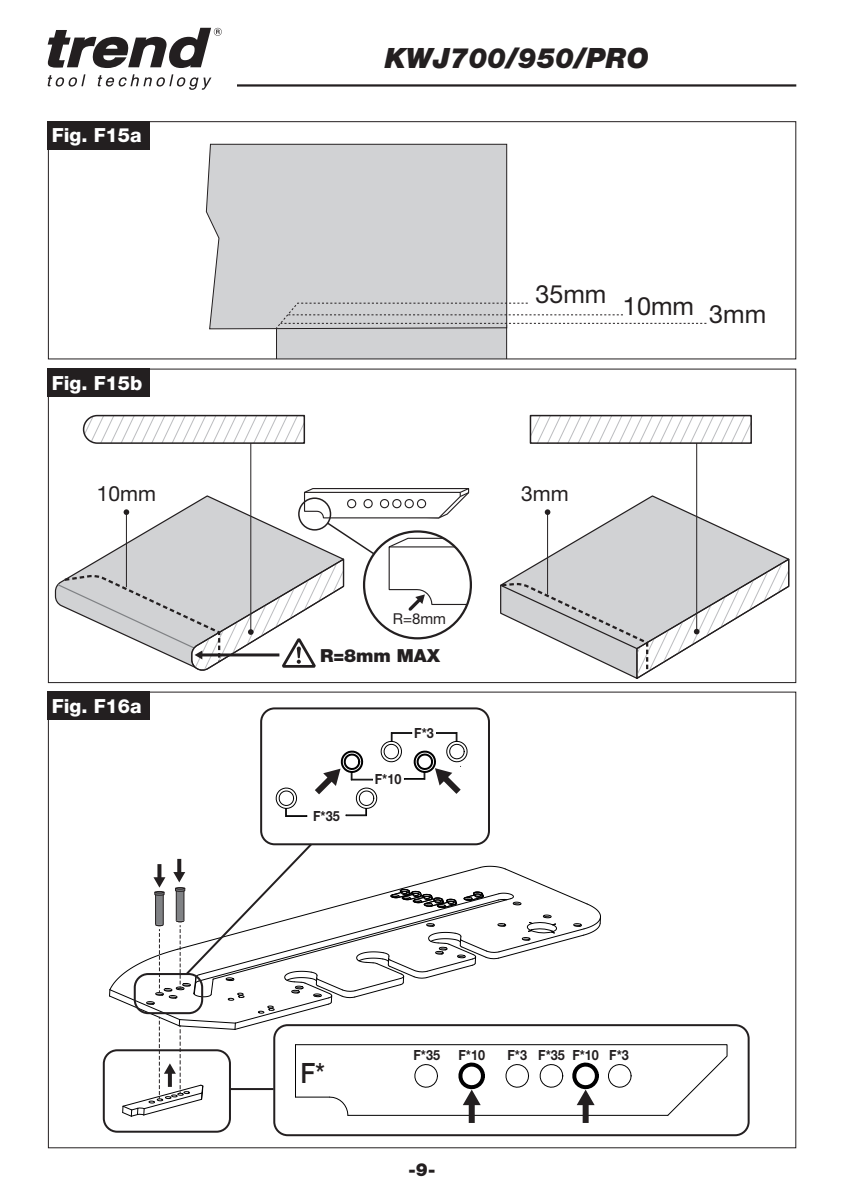
<style>
.page{position:relative;width:844px;height:1196px;background:#fff}
.page>*{position:absolute;margin:0;border:0;box-sizing:border-box;transform-origin:0 0}
.t1{font:italic 900 28px "Helvetica Neue LT Pro";color:#231f20}
.t2{font:500 28px "Helvetica Neue LT Pro";color:#231f20;scale:.9 1}
.t3{font:25.2px "Helvetica Neue LT Pro";color:#231f20}
.t4{font:21px "Helvetica Neue LT Pro";color:#231f20}
.title_page_-_copy{font:800 19.4px "Helvetica Neue LT Pro";color:#fff}
.t5{font:900 18px "Helvetica Neue LT Pro";color:#231f20}
.t6{font:15px "Helvetica Neue LT Pro";color:#231f20}
.t7{font:700 14px "Helvetica Neue LT Pro";color:#231f20;scale:.9 1}
</style>
<div class="page">
<hr style="left:162px;top:84px;width:634px;height:3px;background:#231f20">
<div style="left:27px;top:12px;width:210px;height:92px;background:#fff"></div>
<svg style="left:48px;top:74px;width:37px;height:12px"></svg>
<svg style="left:98px;top:74px;width:113px;height:16px"></svg>
<svg style="left:47px;top:28px;width:175px;height:40px"></svg>
<div style="left:205px;top:143px;width:302px;height:187px;background:#d1d2d4"></div>
<svg style="left:275px;top:302px;width:431px;height:55px"></svg>
<div style="left:48px;top:121px;width:748px;height:238px;border:1px solid #231f20"></div>
<svg style="left:544px;top:494px;width:241px;height:63px"></svg>
<hr style="left:547px;top:512px;width:1px;height:82px;background:#231f20">
<svg style="left:545px;top:509px;width:5px;height:6px"></svg>
<hr style="left:250px;top:443px;width:1px;height:189px;background:#231f20">
<svg style="left:57px;top:487px;width:414px;height:184px"></svg>
<svg style="left:82px;top:414px;width:224px;height:30px"></svg>
<hr style="left:696px;top:443px;width:1px;height:188px;background:#231f20">
<svg style="left:500px;top:557px;width:290px;height:122px"></svg>
<svg style="left:533px;top:418px;width:216px;height:23px"></svg>
<div style="left:530px;top:415px;width:222px;height:29px;border:2px solid #231f20"></div>
<div style="left:48px;top:121px;width:102px;height:28px;background:#231f20"></div>
<div style="left:48px;top:368px;width:102px;height:29px;background:#231f20"></div>
<div style="left:103px;top:1049px;width:128px;height:83px;border:2px solid #231f20;border-radius:13px"></div>
<div style="left:260px;top:707px;width:230px;height:138px;border:2px solid #231f20;border-radius:13px"></div>
<div style="left:273px;top:1023px;width:476px;height:112px;border:2px solid #231f20;border-radius:13px"></div>
<svg style="left:275px;top:732px;width:193px;height:84px"></svg>
<div style="left:469px;top:1102px;width:6px;height:20px;background:#231f20"></div>
<div style="left:582px;top:1102px;width:6px;height:20px;background:#231f20"></div>
<svg style="left:108px;top:841px;width:620px;height:276px"></svg>
<div style="left:48px;top:691px;width:102px;height:29px;background:#231f20"></div>
<p class="title_page_-_copy" style="left:52px;top:124px;width:91px">Fig. F15a</p>
<p class="title_page_-_copy" style="left:52px;top:371px;width:92px">Fig. F15b</p>
<h1 class="t1" style="left:385px;top:41px;width:266px">KWJ700/950/PRO</h1>
<p class="t3" style="left:535px;top:278px;width:73px">35mm</p>
<p class="t3" style="left:623px;top:290px;width:145px">10mm 3mm</p>
<p class="t4" style="left:97px;top:481px;width:61px">10mm</p>
<p class="t4" style="left:521px;top:481px;width:49px">3mm</p>
<p class="t6" style="left:393px;top:609px;width:55px">R=8mm</p>
<p class="title_page_-_copy" style="left:52px;top:694px;width:91px">Fig. F16a</p>
<p class="t5" style="left:320px;top:644px;width:122px">R=8mm MAX</p>
<p class="t7" style="left:313px;top:806px;width:31px">F*35</p>
<p class="t7" style="left:414px;top:723px;width:23px">F*3</p>
<p class="t7" style="left:375px;top:770px;width:31px">F*10</p>
<p class="t2" style="left:301px;top:1055px;width:28px">F*</p>
<p class="t7" style="left:413px;top:1046px;width:31px">F*35</p>
<p class="t7" style="left:458px;top:1046px;width:31px">F*10</p>
<p class="t7" style="left:507px;top:1046px;width:136px">F*3 F*35 F*10 F*3</p>
<p class="t5" style="left:409px;top:1158px;width:28px">-9-</p>
</div>
